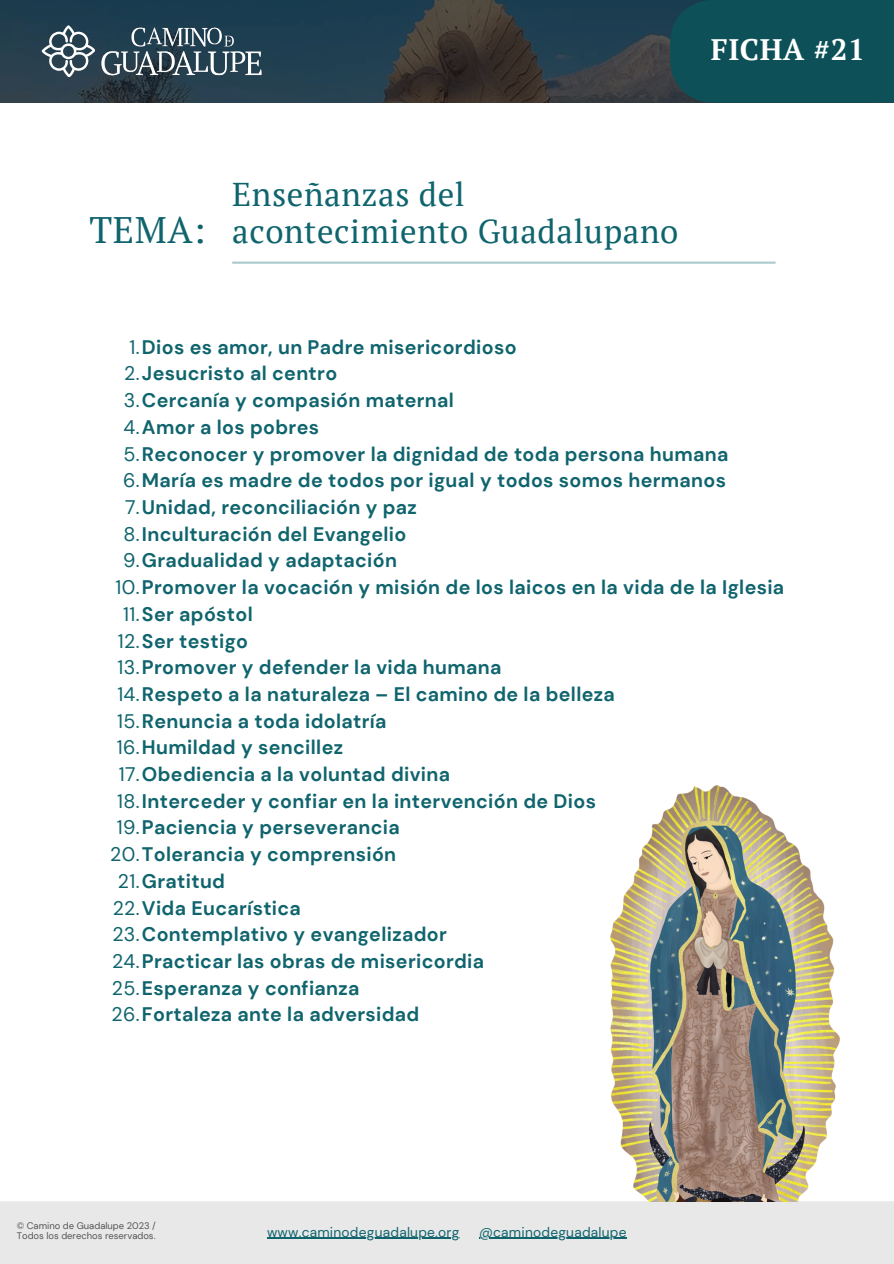
<style>
.page{position:relative;width:894px;height:1264px;background:#fff}
.page>*{position:absolute;margin:0;border:0;box-sizing:border-box;transform-origin:0 0}
.t1{font:36.9px "PT Serif";color:#0f646d}
.t2{font:32.85px/37.2px "PT Serif";letter-spacing:.02em;color:#0f646d}
.t3{font:700 29.55px "PT Serif";letter-spacing:.02em;color:#fff}
.t4{font:700 19.65px "DM Sans";letter-spacing:.02em;color:#0f646d}
.t5{font:13.65px "DM Sans";letter-spacing:.015em;color:#0f646d}
.t6{font:9.45px/9.4px "DM Sans";color:#545454}
.s1{font-weight:400}
</style>
<div class="page">
<div style="left:0;top:1201px;width:893px;height:62px;background:#e8e8e8"></div>
<img style="left:0;top:0;width:670px;height:102px">
<img style="left:100px;top:26px;width:163px;height:51px">
<svg style="left:42px;top:25px;width:53px;height:52px"></svg>
<div style="left:670px;top:0;width:223px;height:103px;background:#0d5057"></div>
<hr style="left:232px;top:261px;width:543px;height:3px;background:#0f646d">
<img style="left:610px;top:785px;width:228px;height:415px">
<hr style="left:267px;top:1237px;width:192px;height:1px;background:#0f646d">
<hr style="left:479px;top:1237px;width:147px;height:1px;background:#0f646d">
<h1 class="t3" style="left:710px;top:30px;width:155px">FICHA #21</h1>
<h2 class="t1" style="left:89px;top:204px;width:118px">TEMA:</h2>
<p class="t2" style="left:232px;top:175px;width:447px">Enseñanzas del acontecimiento Guadalupano</p>
<p class="t4" style="left:129px;top:334px;width:388px"><span class="s1">1.</span>Dios es amor, un Padre misericordioso</p>
<p class="t4" style="left:124px;top:361px;width:214px"><span class="s1">2.</span>Jesucristo al centro</p>
<p class="t4" style="left:124px;top:387px;width:331px"><span class="s1">3.</span>Cercanía y compasión maternal</p>
<p class="t4" style="left:124px;top:414px;width:197px"><span class="s1">4.</span>Amor a los pobres</p>
<p class="t4" style="left:123px;top:441px;width:606px"><span class="s1">5.</span>Reconocer y promover la dignidad de toda persona humana</p>
<p class="t4" style="left:123px;top:468px;width:604px"><span class="s1">6.</span>María es madre de todos por igual y todos somos hermanos</p>
<p class="t4" style="left:125px;top:494px;width:293px"><span class="s1">7.</span>Unidad, reconciliación y paz</p>
<p class="t4" style="left:123px;top:521px;width:284px"><span class="s1">8.</span>Inculturación del Evangelio</p>
<p class="t4" style="left:123px;top:548px;width:275px"><span class="s1">9.</span>Gradualidad y adaptación</p>
<p class="t4" style="left:116px;top:574px;width:670px"><span class="s1">10.</span>Promover la vocación y misión de los laicos en la vida de la Iglesia</p>
<p class="t4" style="left:123px;top:601px;width:131px"><span class="s1">11.</span>Ser apóstol</p>
<p class="t4" style="left:118px;top:628px;width:132px"><span class="s1">12.</span>Ser testigo</p>
<p class="t4" style="left:118px;top:654px;width:385px"><span class="s1">13.</span>Promover y defender la vida humana</p>
<p class="t4" style="left:117px;top:681px;width:499px"><span class="s1">14.</span>Respeto a la naturaleza – El camino de la belleza</p>
<p class="t4" style="left:117px;top:708px;width:271px"><span class="s1">15.</span>Renuncia a toda idolatría</p>
<p class="t4" style="left:117px;top:734px;width:228px"><span class="s1">16.</span>Humildad y sencillez</p>
<p class="t4" style="left:119px;top:761px;width:333px"><span class="s1">17.</span>Obediencia a la voluntad divina</p>
<p class="t4" style="left:117px;top:788px;width:480px"><span class="s1">18.</span>Interceder y confiar en la intervención de Dios</p>
<p class="t4" style="left:117px;top:815px;width:284px"><span class="s1">19.</span>Paciencia y perseverancia</p>
<p class="t4" style="left:110px;top:841px;width:287px"><span class="s1">20.</span>Tolerancia y comprensión</p>
<p class="t4" style="left:118px;top:868px;width:109px"><span class="s1">21.</span>Gratitud</p>
<p class="t4" style="left:113px;top:895px;width:190px"><span class="s1">22.</span>Vida Eucarística</p>
<p class="t4" style="left:112px;top:921px;width:336px"><span class="s1">23.</span>Contemplativo y evangelizador</p>
<p class="t4" style="left:112px;top:948px;width:373px"><span class="s1">24.</span>Practicar las obras de misericordia</p>
<p class="t4" style="left:112px;top:975px;width:249px"><span class="s1">25.</span>Esperanza y confianza</p>
<p class="t4" style="left:111px;top:1001px;width:309px"><span class="s1">26.</span>Fortaleza ante la adversidad</p>
<h3 class="t6" style="left:17px;top:1221px;width:140px">©️ Camino de Guadalupe 2023 /<br>Todos los derechos reservados.</h3>
<p class="t5" style="left:267px;top:1223px;width:194px">www.caminodeguadalupe.org</p>
<p class="t5" style="left:479px;top:1223px;width:149px">@caminodeguadalupe</p>
</div>
